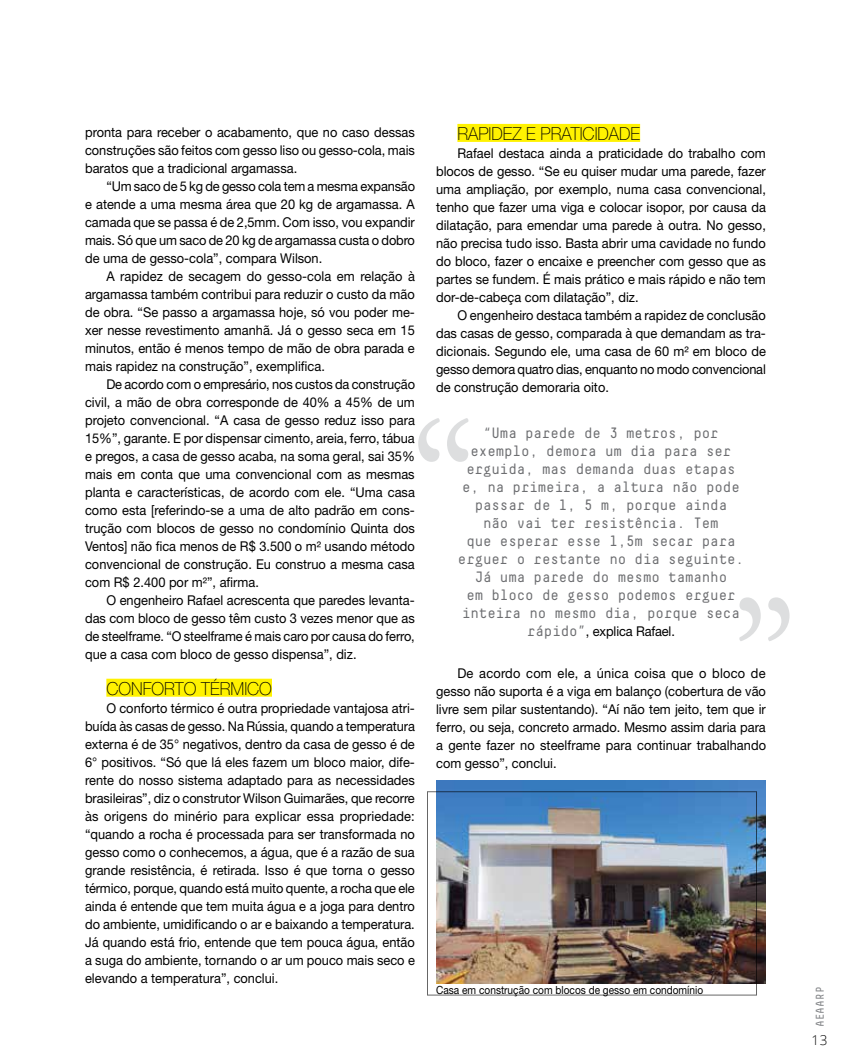
<style>
.page{position:relative;width:851px;height:1063px;background:#fff}
.page>*{position:absolute;margin:0;border:0;box-sizing:border-box;transform-origin:0 0}
.t1{font:189px "Adobe Garamond Pro";color:#bcbec0;scale:.9 1}
.t2{font:100 18px "Helvetica Neue LT Std";color:#000;scale:.95 1}
.t3{font:15px/18px "Decima Mono Pro";letter-spacing:-.01em;color:#6d6e71;text-align:center;scale:.95 1}
.t4{font:13.5px/18px "Helvetica Neue LT Std";color:#000;text-align:justify;scale:.95 1}
.t5{font:300 13.5px "Open Sans";color:#000}
.t6{font:11.25px "Helvetica Neue LT Std";color:#000;scale:.9 1}
.t7{font:11.25px "Decima Mono Pro";color:#808285}
.s1{font-family:"Decima Mono Pro";font-size:15px;color:#6d6e71}
</style>
<div class="page">
<div style="left:106px;top:679px;width:166px;height:18px;background:#fff200"></div>
<img style="left:436px;top:781px;width:329px;height:202px">
<div style="left:457px;top:124px;width:183px;height:18px;background:#fff200"></div>
<h2 class="t2" style="left:457px;top:124px;width:194px">RAPIDEZ E PRATICIDADE</h2>
<p class="t4" style="left:436px;top:144px;width:348px;text-indent:21px">Rafael destaca ainda a praticidade do trabalho com blocos de gesso. “Se eu quiser mudar uma parede, fazer uma ampliação, por exemplo, numa casa convencional, tenho que fazer uma viga e colocar isopor, por causa da dilatação, para emendar uma parede à outra. No gesso, não precisa tudo isso. Basta abrir uma cavidade no fundo do bloco, fazer o encaixe e preencher com gesso que as partes se fundem. É mais prático e mais rápido e não tem dor-de-cabeça com dilatação”, diz.</p>
<p class="t4" style="left:436px;top:306px;width:348px;text-indent:21px">O engenheiro destaca também a rapidez de conclusão das casas de gesso, comparada à que demandam as tra&shy;dicionais. Segundo ele, uma casa de 60 m² em bloco de gesso demora quatro dias, enquanto no modo convencional de construção demoraria oito.</p>
<p class="t4" style="left:85px;top:123px;width:348px">pronta para receber o acabamento, que no caso dessas construções são feitos com gesso liso ou gesso-cola, mais baratos que a tradicional argamassa.</p>
<p class="t4" style="left:85px;top:177px;width:349px;text-indent:21px">“Um saco de 5 kg de gesso cola tem a mesma expansão e atende a uma mesma área que 20 kg de argamassa. A camada que se passa é de 2,5mm. Com isso, vou expandir mais. Só que um saco de 20 kg de argamassa custa o dobro de uma de gesso-cola”, compara Wilson.</p>
<p class="t4" style="left:85px;top:267px;width:349px;text-indent:21px">A rapidez de secagem do gesso-cola em relação à argamassa também contribui para reduzir o custo da mão de obra. “Se passo a argamassa hoje, só vou poder me&shy;xer nesse revestimento amanhã. Já o gesso seca em 15 minutos, então é menos tempo de mão de obra parada e mais rapidez na construção”, exemplifica.</p>
<p class="t4" style="left:85px;top:375px;width:349px;text-indent:21px">De acordo com o empresário, nos custos da construção civil, a mão de obra corresponde de 40% a 45% de um projeto convencional. “A casa de gesso reduz isso para 15%”, garante. E por dispensar cimento, areia, ferro, tábua e pregos, a casa de gesso acaba, na soma geral, sai 35% mais em conta que uma convencional com as mesmas planta e características, de acordo com ele. “Uma casa como esta [referindo-se a uma de alto padrão em cons&shy;trução com blocos de gesso no condomínio Quinta dos Ventos] não fica menos de R$ 3.500 o m² usando método convencional de construção. Eu construo a mesma casa com R$ 2.400 por m²”, afirma.</p>
<p class="t4" style="left:85px;top:591px;width:348px;text-indent:21px">O engenheiro Rafael acrescenta que paredes levanta&shy;das com bloco de gesso têm custo 3 vezes menor que as de steelframe. “O steelframe é mais caro por causa do ferro, que a casa com bloco de gesso dispensa”, diz.</p>
<h2 class="t2" style="left:106px;top:679px;width:176px">CONFORTO TÉRMICO</h2>
<p class="t4" style="left:85px;top:699px;width:349px;text-indent:21px">O conforto térmico é outra propriedade vantajosa atri&shy;buída às casas de gesso. Na Rússia, quando a temperatura externa é de 35° negativos, dentro da casa de gesso é de 6° positivos. “Só que lá eles fazem um bloco maior, dife&shy;rente do nosso sistema adaptado para as necessidades brasileiras”, diz o construtor Wilson Guimarães, que recorre às origens do minério para explicar essa propriedade: “quando a rocha é processada para ser transformada no gesso como o conhecemos, a água, que é a razão de sua grande resistência, é retirada. Isso é que torna o gesso térmico, porque, quando está muito quente, a rocha que ele ainda é entende que tem muita água e a joga para dentro do ambiente, umidificando o ar e baixando a temperatura.<br>Já quando está frio, entende que tem pouca água, então a suga do ambiente, tornando o ar um pouco mais seco e elevando a temperatura”, conclui.</p>
<h1 class="t1" style="left:409px;top:378px;width:78px">“</h1>
<p class="t3" style="left:458px;top:424px;width:303px">“Uma parede de 3 metros, por exemplo, demora um dia para ser erguida, mas demanda duas etapas e, na primeira, a altura não pode passar de 1, 5 m, porque ainda<br>não vai ter resistência. Tem<br>que esperar esse 1,5m secar para erguer o restante no dia seguinte.<br>Já uma parede do mesmo tamanho<br>em bloco de gesso podemos erguer inteira no mesmo dia, porque seca</p>
<p class="t4" style="left:527px;top:622px;width:157px"><span class="s1">rápido”</span>, explica Rafael.</p>
<h1 class="t1" style="left:798px;top:681px;width:78px;rotate:-180deg">“</h1>
<p class="t4" style="left:436px;top:664px;width:349px;text-indent:21px">De acordo com ele, a única coisa que o bloco de gesso não suporta é a viga em balanço (cobertura de vão livre sem pilar sustentando). “Aí não tem jeito, tem que ir ferro, ou seja, concreto armado. Mesmo assim daria para a gente fazer no steelframe para continuar trabalhando com gesso”, conclui.</p>
<p class="t6" style="left:436px;top:983px;width:298px">Casa em construção com blocos de gesso em condomínio</p>
<p class="t7" style="left:813px;top:1027px;width:42px;rotate:-90deg">AEAARP</p>
<p class="t5" style="left:811px;top:1031px;width:18px">13</p>
</div>
